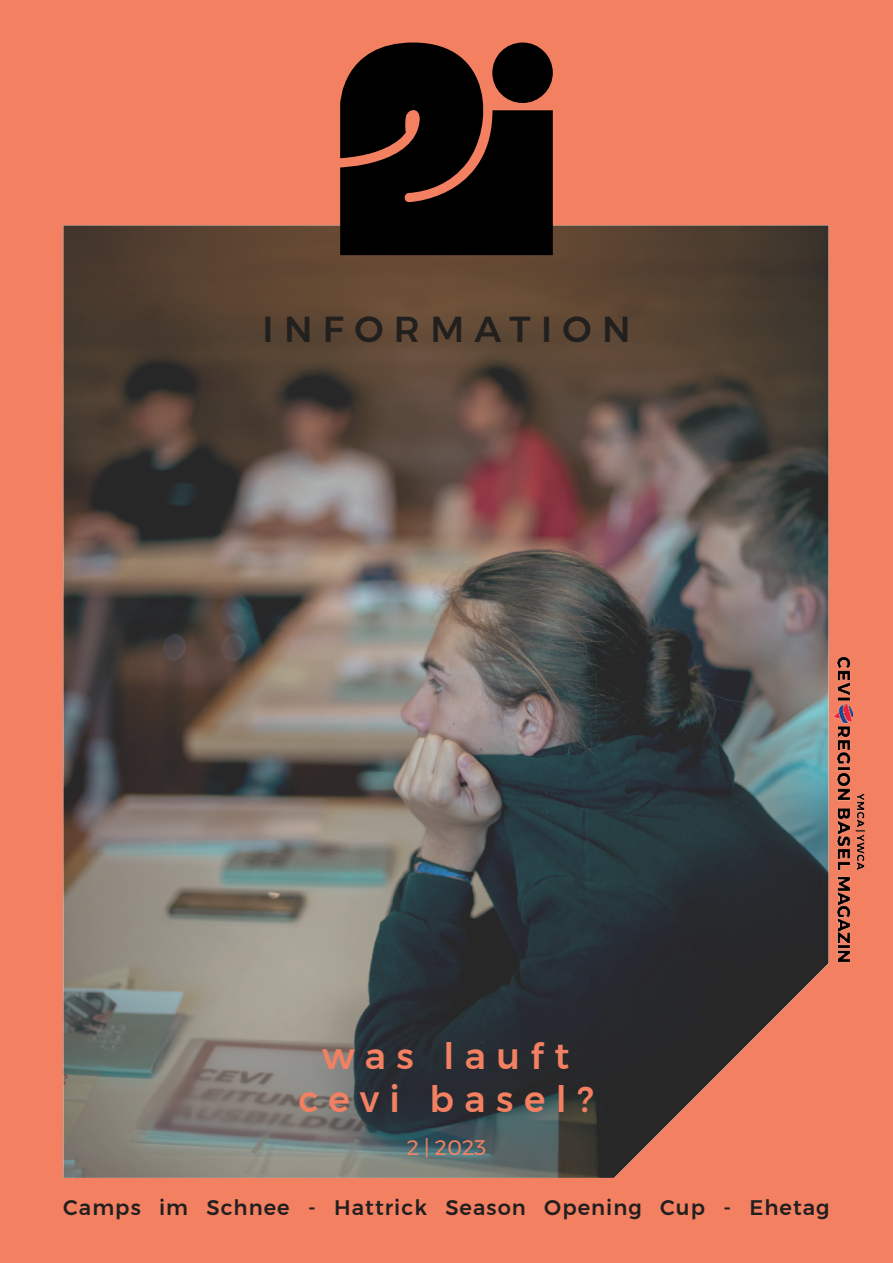
<style>
.page{position:relative;width:893px;height:1263px;background:#f48062}
.page>*{position:absolute;margin:0;border:0;box-sizing:border-box;transform-origin:0 0}
.t1{font:500 36px/43.2px "Montserrat";letter-spacing:.29em;color:#f48062;text-align:center}
.t2{font:500 36px "Montserrat";letter-spacing:.29em;color:#221f1f}
.t3{font:500 21px "Montserrat";letter-spacing:.05em;color:#221f1f}
.t4{font:21px "Montserrat";color:#f48062}
</style>
<div class="page">
<img style="left:834px;top:656px;width:32px;height:307px">
<img style="left:63px;top:225px;width:766px;height:953px">
<svg style="left:340px;top:43px;width:213px;height:212px;background:#22110d"></svg>
<div style="left:492px;top:43px;width:61px;height:60px;background:#000;border-radius:50%"></div>
<h1 class="t2" style="left:263px;top:313px;width:369px">INFORMATION</h1>
<h1 class="t1" style="left:299px;top:1036px;width:296px">was lauft cevi basel?</h1>
<p class="t4" style="left:407px;top:1136px;width:81px">2 | 2023</p>
<p class="t3" style="left:63px;top:1198px;width:768px">Camps im Schnee - Hattrick Season Opening Cup - Ehetag</p>
</div>
